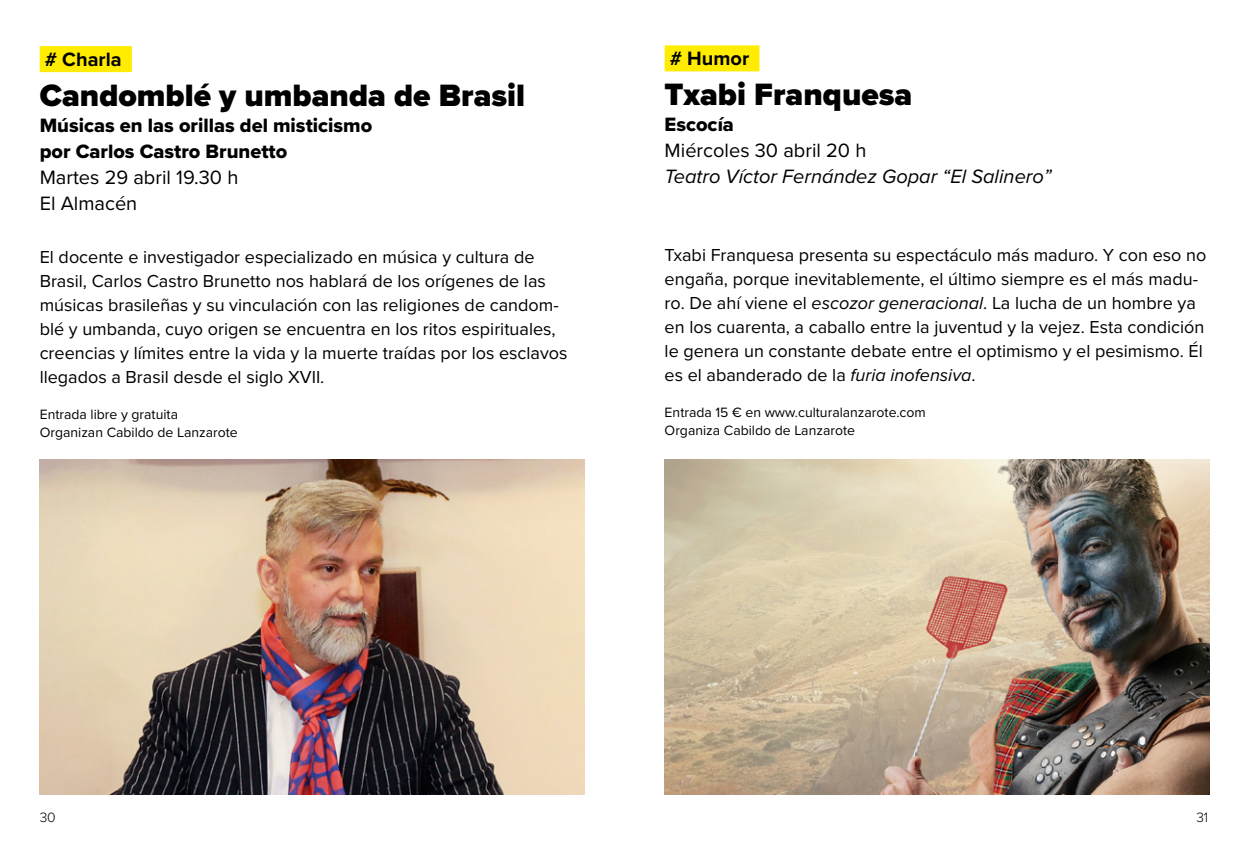
<style>
.page{position:relative;width:1248px;height:851px;background:#fff}
.page>*{position:absolute;margin:0;border:0;box-sizing:border-box;transform-origin:0 0}
.t1{font:900 32px "Proxima Nova";color:#000}
.t2{font:20px/26px "Proxima Nova Extrabld";color:#000}
.t3{font:20px/26px "Proxima Nova";color:#000}
.t4{font:italic 20px "Proxima Nova";color:#000}
.t5{font:700 20px "Proxima Nova";color:#000}
.t6{font:18px/24px "Proxima Nova";color:#000}
.t7{font:14px/18px "Proxima Nova";color:#000}
.t8{font:300 14px "Proxima Nova";color:#000}
.s1{font-style:italic}
</style>
<div class="page">
<img style="left:40px;top:460px;width:544px;height:334px">
<div style="left:40px;top:46px;width:92px;height:26px;background:#ffec00"></div>
<img style="left:664px;top:459px;width:545px;height:334px">
<div style="left:664px;top:45px;width:95px;height:26px;background:#ffec00"></div>
<p class="t5" style="left:45px;top:44px;width:78px"># Charla</p>
<h1 class="t1" style="left:40px;top:71px;width:487px">Candomblé y umbanda de Brasil</h1>
<p class="t2" style="left:40px;top:112px;width:334px">Músicas en las orillas del misticismo por Carlos Castro Brunetto</p>
<p class="t3" style="left:40px;top:163px;width:200px">Martes 29 abril 19.30 h<br>El Almacén</p>
<p class="t6" style="left:40px;top:244px;width:529px">El docente e investigador especializado en música y cultura de Brasil, Carlos Castro Brunetto nos hablará de los orígenes de las músicas brasileñas y su vinculación con las religiones de candom&shy;blé y umbanda, cuyo origen se encuentra en los ritos espirituales, creencias y límites entre la vida y la muerte traídas por los esclavos llegados a Brasil desde el siglo XVII.</p>
<p class="t7" style="left:40px;top:405px;width:199px">Entrada libre y gratuita<br>Organizan Cabildo de Lanzarote</p>
<p class="t5" style="left:669px;top:44px;width:81px"># Humor</p>
<h1 class="t1" style="left:664px;top:70px;width:249px">Txabi Franquesa</h1>
<p class="t2" style="left:664px;top:111px;width:71px">Escocía</p>
<p class="t3" style="left:664px;top:136px;width:203px">Miércoles 30 abril 20 h</p>
<p class="t4" style="left:664px;top:161px;width:388px">Teatro Víctor Fernández Gopar “El Salinero”</p>
<p class="t6" style="left:664px;top:242px;width:543px">Txabi Franquesa presenta su espectáculo más maduro. Y con eso no engaña, porque inevitablemente, el último siempre es el más madu&shy;ro. De ahí viene el <span class="s1">escozor generacional</span>. La lucha de un hombre ya en los cuarenta, a caballo entre la juventud y la vejez. Esta condición le genera un constante debate entre el optimismo y el pesimismo. Él es el abanderado de la <span class="s1">furia inofensiva</span>.</p>
<p class="t7" style="left:664px;top:403px;width:263px">Entrada 15 € en www.culturalanzarote.com<br>Organiza Cabildo de Lanzarote</p>
<p class="t8" style="left:40px;top:807px;width:18px">30</p>
<p class="t8" style="left:1196px;top:807px;width:13px">31</p>
</div>
